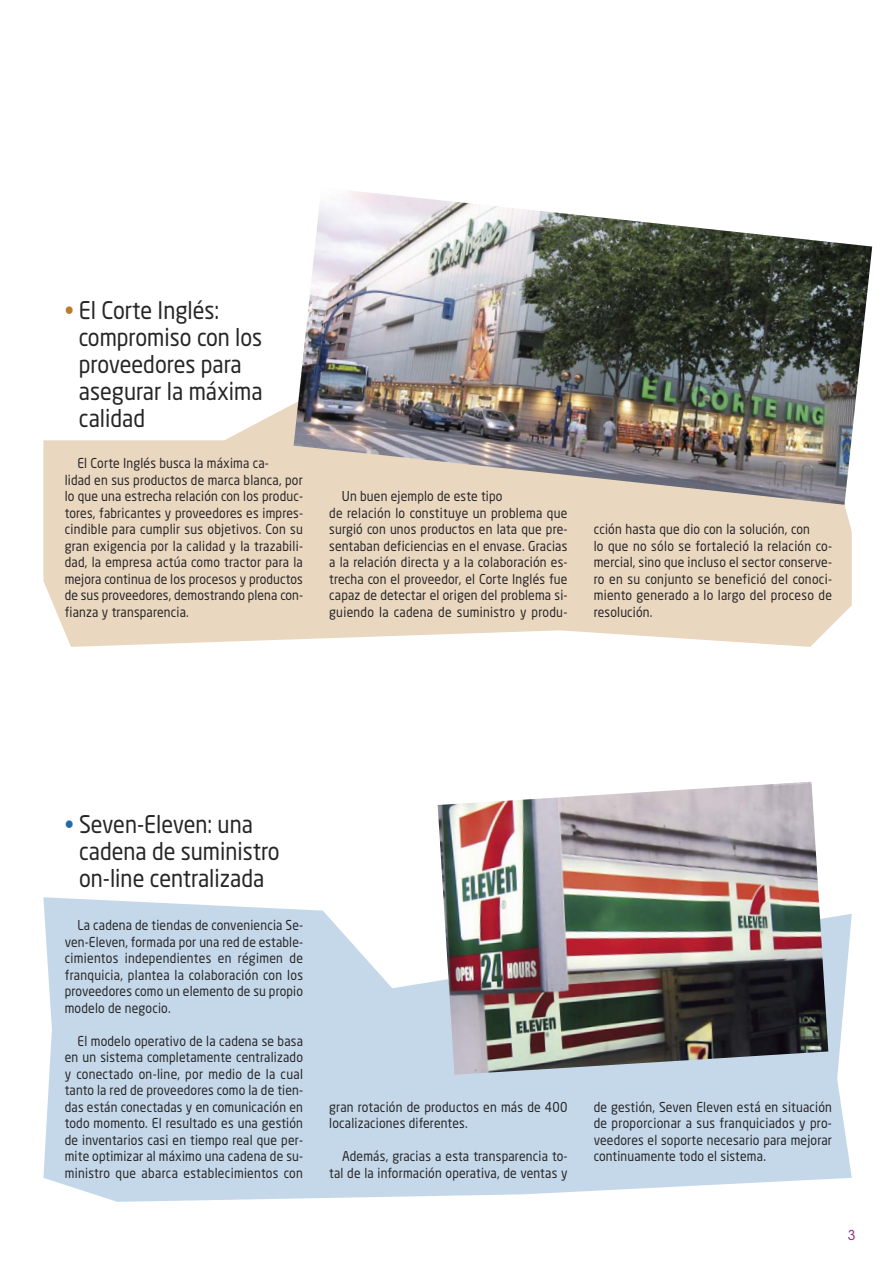
<style>
.page{position:relative;width:893px;height:1268px;background:#fff}
.page>*{position:absolute;margin:0;border:0;box-sizing:border-box;transform-origin:0 0}
.t1{font:24px/27px "Neo Sans Std";color:#272627;scale:.9 1}
.t2{font:13.5px/16.5px "Neo Sans Std";letter-spacing:.015em;color:#272627;scale:.9 1}
.t3{font:13.5px "ITC Avant Garde Std";color:#8e257b}
.s1{color:#ba7c2c}
.s2{color:#2269ab}
</style>
<div class="page">
<svg style="left:43px;top:897px;width:808px;height:304px;background:#cbdceb"></svg>
<svg style="left:43px;top:404px;width:808px;height:243px;background:#ecdbc7"></svg>
<img style="left:293px;top:191px;width:579px;height:314px">
<img style="left:437px;top:781px;width:391px;height:293px">
<h1 class="t1" style="left:79px;top:298px;width:206px;text-indent:-14px"><span class="s1">•</span> El Corte Inglés: compromiso con los proveedores para asegurar la máxima calidad</h1>
<p class="t2" style="left:65px;top:456px;width:266px;text-indent:13px">El Corte Inglés busca la máxima ca-<br>lidad en sus productos de marca blanca, por lo que una estrecha relación con los produc&shy;tores, fabricantes y proveedores es impres&shy;cindible para cumplir sus objetivos. Con su gran exigencia por la calidad y la trazabili&shy;dad, la empresa actúa como tractor para la mejora continua de los procesos y productos de sus proveedores, demostrando plena con&shy;fianza y transparencia.</p>
<p class="t2" style="left:329px;top:489px;width:266px;text-indent:13px">Un buen ejemplo de este tipo<br>de relación lo constituye un problema que surgió con unos productos en lata que pre&shy;sentaban deficiencias en el envase. Gracias a la relación directa y a la colaboración es&shy;trecha con el proveedor, el Corte Inglés fue capaz de detectar el origen del problema si&shy;guiendo la cadena de suministro y produ-</p>
<p class="t2" style="left:593px;top:522px;width:266px">cción hasta que dio con la solución, con<br>lo que no sólo se fortaleció la relación co&shy;mercial, sino que incluso el sector conserve&shy;ro en su conjunto se benefició del conoci&shy;miento generado a lo largo del proceso de resolución.</p>
<h1 class="t1" style="left:79px;top:813px;width:224px;text-indent:-14px"><span class="s2">•</span> Seven-Eleven: una cadena de suministro on-line centralizada</h1>
<p class="t2" style="left:65px;top:918px;width:266px;text-align:justify;text-indent:13px">La cadena de tiendas de conveniencia Se&shy;ven-Eleven, formada por una red de estable&shy;cimientos independientes en régimen de franquicia, plantea la colaboración con los proveedores como un elemento de su propio modelo de negocio.</p>
<p class="t2" style="left:65px;top:1033px;width:266px;text-align:justify;text-indent:13px">El modelo operativo de la cadena se basa en un sistema completamente centralizado y conectado on-line, por medio de la cual tanto la red de proveedores como la de tien&shy;das están conectadas y en comunicación en todo momento. El resultado es una gestión de inventarios casi en tiempo real que per&shy;mite optimizar al máximo una cadena de su&shy;ministro que abarca establecimientos con</p>
<p class="t2" style="left:329px;top:1099px;width:266px">gran rotación de productos en más de 400 localizaciones diferentes.</p>
<p class="t2" style="left:329px;top:1149px;width:266px;text-align:right">Además, gracias a esta transparencia to&shy;tal de la información operativa, de ventas y</p>
<p class="t2" style="left:593px;top:1099px;width:266px;text-align:justify">de gestión, Seven Eleven está en situación de proporcionar a sus franquiciados y pro&shy;veedores el soporte necesario para mejorar continuamente todo el sistema.</p>
<p class="t3" style="left:847px;top:1227px;width:9px">3</p>
</div>
